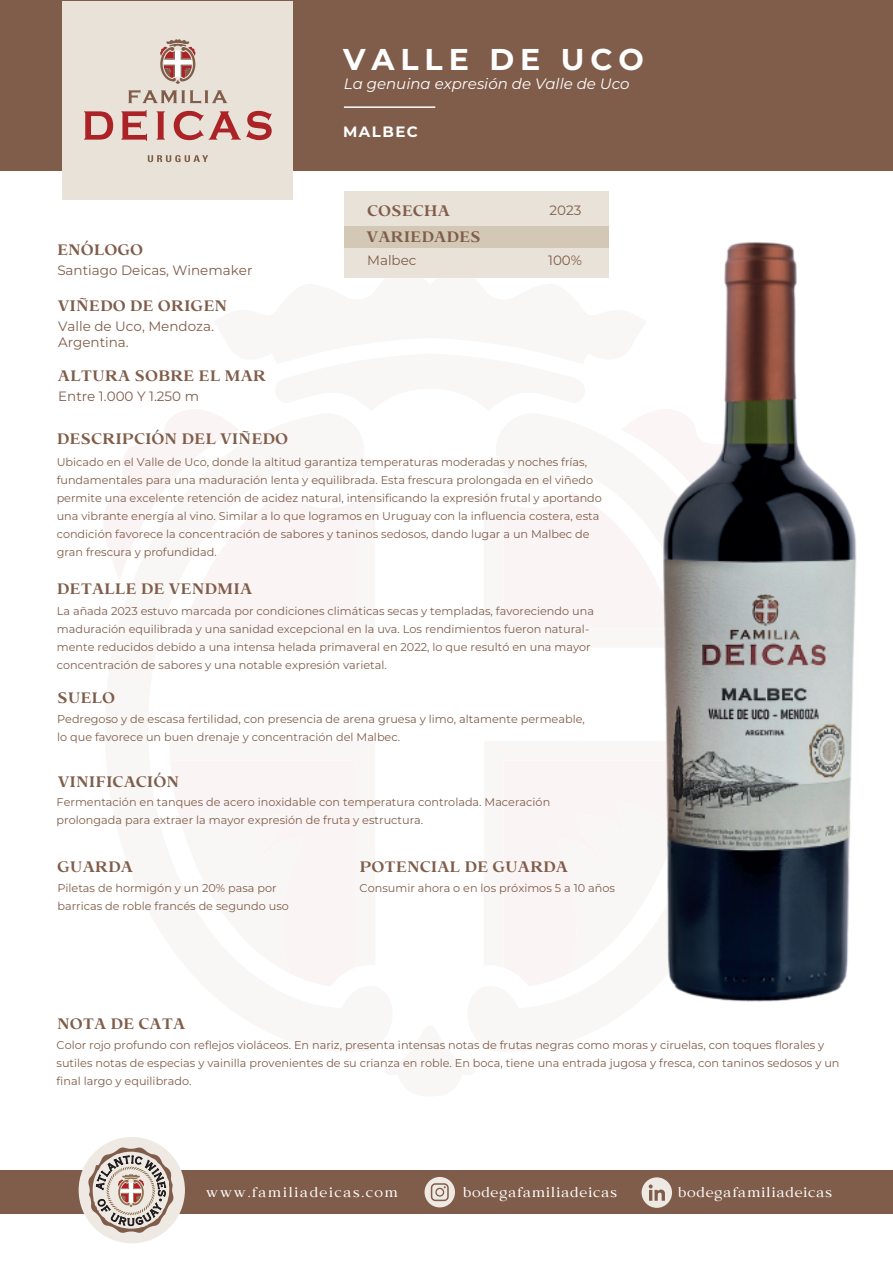
<style>
.page{position:relative;width:893px;height:1263px;background:#fff}
.page>*{position:absolute;margin:0;border:0;box-sizing:border-box;transform-origin:0 0}
.t1{font:700 30px "Montserrat";letter-spacing:.2em;color:#fff}
.t2{font:700 15px "Bosca";color:#805d4a}
.t3{font:italic 15px "Montserrat";color:#fff}
.t4{font:700 15px "Montserrat";letter-spacing:.1em;color:#fff}
.t5{font:13.5px/16.5px "Montserrat";color:#805d4a}
.t6{font:13.5px "Bosca";letter-spacing:.05em;color:#fff}
.t7{font:13.5px "Bosca";letter-spacing:.1em;color:#fff}
.t8{font:11.25px/18px "Montserrat";color:#805d4a}
</style>
<div class="page">
<div style="left:504px;top:761px;width:126px;height:225px;background:#fbf4f4"></div>
<svg style="left:171px;top:761px;width:184px;height:225px"></svg>
<svg style="left:104px;top:410px;width:526px;height:218px"></svg>
<div style="left:0;top:0;width:893px;height:170px;background:#805d4a"></div>
<div style="left:63px;top:2px;width:230px;height:198px;background:#e8e2d8"></div>
<svg style="left:160px;top:39px;width:36px;height:45px"></svg>
<svg style="left:128px;top:90px;width:99px;height:14px"></svg>
<svg style="left:84px;top:111px;width:29px;height:29px"></svg>
<svg style="left:121px;top:110px;width:26px;height:31px"></svg>
<svg style="left:157px;top:111px;width:8px;height:29px"></svg>
<svg style="left:174px;top:111px;width:98px;height:29px"></svg>
<svg style="left:148px;top:155px;width:60px;height:7px"></svg>
<hr style="left:344px;top:106px;width:91px;height:2px;background:#fff">
<div style="left:0;top:1170px;width:893px;height:44px;background:#805d4a"></div>
<div style="left:79px;top:1137px;width:106px;height:106px;background:#efe9e4;border-radius:50%"></div>
<svg style="left:88px;top:1139px;width:86px;height:94px"></svg>
<div style="left:425px;top:1177px;width:30px;height:30px;background:#efe9e4;border-radius:50%"></div>
<svg style="left:431px;top:1183px;width:18px;height:18px"></svg>
<div style="left:642px;top:1177px;width:30px;height:31px;background:#efe9e4;border-radius:50%"></div>
<svg style="left:649px;top:1184px;width:16px;height:17px"></svg>
<div style="left:344px;top:191px;width:264px;height:87px;background:#e8e2d8"></div>
<div style="left:344px;top:226px;width:264px;height:22px;background:#d3c8b6"></div>
<img style="left:630px;top:242px;width:227px;height:760px">
<h1 class="t1" style="left:343px;top:39px;width:302px">VALLE DE UCO</h1>
<h2 class="t3" style="left:344px;top:73px;width:287px">La genuina expresión de Valle de Uco</h2>
<h2 class="t2" style="left:57px;top:241px;width:88px">ENÓLOGO</h2>
<p class="t5" style="left:57px;top:261px;width:197px">Santiago Deicas, Winemaker</p>
<h2 class="t2" style="left:58px;top:297px;width:171px">VIÑEDO DE ORIGEN</h2>
<p class="t5" style="left:58px;top:317px;width:157px">Valle de Uco, Mendoza.<br>Argentina.</p>
<h2 class="t2" style="left:58px;top:367px;width:210px">ALTURA SOBRE EL MAR</h2>
<p class="t5" style="left:58px;top:388px;width:142px">Entre 1.000 Y 1.250 m</p>
<h2 class="t2" style="left:57px;top:430px;width:233px">DESCRIPCIÓN DEL VIÑEDO</h2>
<h2 class="t4" style="left:343px;top:122px;width:76px">MALBEC</h2>
<h2 class="t2" style="left:367px;top:202px;width:84px">COSECHA</h2>
<p class="t5" style="left:367px;top:252px;width:51px">Malbec</p>
<p class="t5" style="left:548px;top:251px;width:35px">100%</p>
<p class="t5" style="left:550px;top:202px;width:33px">2023</p>
<h2 class="t2" style="left:367px;top:228px;width:116px">VARIEDADES</h2>
<p class="t8" style="left:57px;top:452px;width:547px">Ubicado en el Valle de Uco, donde la altitud garantiza temperaturas moderadas y noches frías, fundamentales para una maduración lenta y equilibrada. Esta frescura prolongada en el viñedo permite una excelente retención de acidez natural, intensificando la expresión frutal y aportando una vibrante energía al vino. Similar a lo que logramos en Uruguay con la influencia costera, esta condición favorece la concentración de sabores y taninos sedosos, dando lugar a un Malbec de gran frescura y profundidad.</p>
<h2 class="t2" style="left:57px;top:580px;width:197px">DETALLE DE VENDMIA</h2>
<p class="t8" style="left:57px;top:602px;width:539px">La añada 2023 estuvo marcada por condiciones climáticas secas y templadas, favoreciendo una maduración equilibrada y una sanidad excepcional en la uva. Los rendimientos fueron natural&shy;mente reducidos debido a una intensa helada primaveral en 2022, lo que resultó en una mayor concentración de sabores y una notable expresión varietal.</p>
<h2 class="t2" style="left:57px;top:689px;width:60px">SUELO</h2>
<p class="t8" style="left:57px;top:709px;width:529px">Pedregoso y de escasa fertilidad, con presencia de arena gruesa y limo, altamente permeable, lo que favorece un buen drenaje y concentración del Malbec.</p>
<h2 class="t2" style="left:58px;top:773px;width:123px">VINIFICACIÓN</h2>
<p class="t8" style="left:57px;top:792px;width:495px">Fermentación en tanques de acero inoxidable con temperatura controlada. Maceración prolongada para extraer la mayor expresión de fruta y estructura.</p>
<h2 class="t2" style="left:57px;top:858px;width:77px">GUARDA</h2>
<p class="t8" style="left:57px;top:879px;width:233px">Piletas de hormigón y un 20% pasa por barricas de roble francés de segundo uso</p>
<h2 class="t2" style="left:57px;top:1015px;width:130px">NOTA DE CATA</h2>
<h2 class="t2" style="left:359px;top:858px;width:210px">POTENCIAL DE GUARDA</h2>
<p class="t8" style="left:360px;top:879px;width:257px">Consumir ahora o en los próximos 5 a 10 años</p>
<p class="t8" style="left:57px;top:1035px;width:784px">Color rojo profundo con reflejos violáceos. En nariz, presenta intensas notas de frutas negras como moras y ciruelas, con toques florales y sutiles notas de especias y vainilla provenientes de su crianza en roble. En boca, tiene una entrada jugosa y fresca, con taninos sedosos y un final largo y equilibrado.</p>
<p class="t7" style="left:206px;top:1184px;width:193px">www.familiadeicas.com</p>
<p class="t6" style="left:463px;top:1184px;width:156px">bodegafamiliadeicas</p>
<p class="t6" style="left:678px;top:1184px;width:156px">bodegafamiliadeicas</p>
</div>
